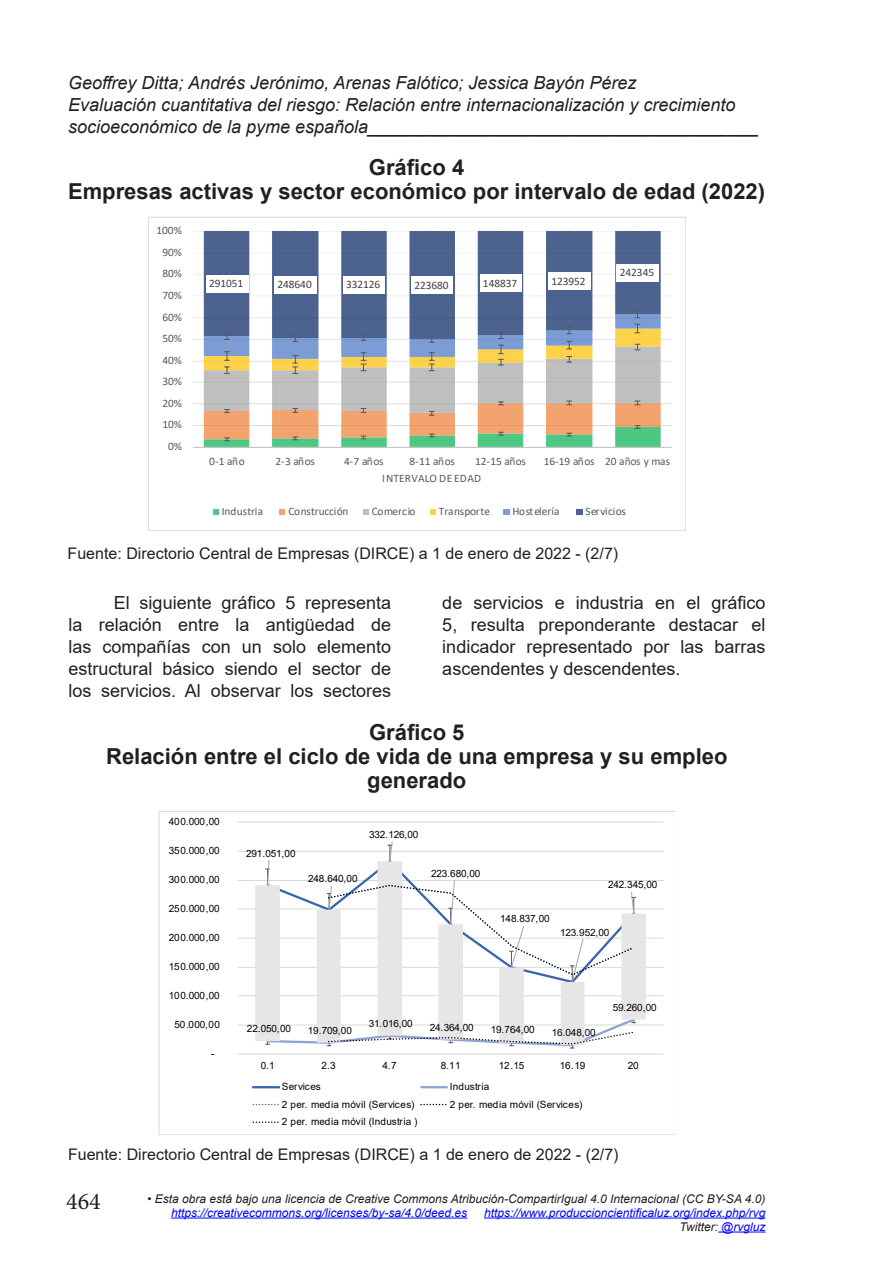
<style>
.page{position:relative;width:879px;height:1276px;background:#fff}
.page>*{position:absolute;margin:0;border:0;box-sizing:border-box;transform-origin:0 0}
.t1{font:24px "Minion Pro";color:#231f20}
.t2{font:700 22px/24px "Arial";color:#231f20;text-align:center}
.t3{font:18px/22px "Arial";color:#231f20;text-align:justify}
.t4{font:italic 18px/21.6px "Arial";color:#231f20}
.t5{font:16px "Arial";color:#231f20}
.t6{font:italic 12px/14px "Arial";color:#00f;text-align:right}
.t7{font:italic 12px "Arial";color:#231f20}
.t8{font:11.4px "Calibri";letter-spacing:-.005em;color:#595959}
.t9{font:11.4px "Calibri";letter-spacing:-.005em;color:#404040}
.t10{font:11.4px "Calibri";letter-spacing:.015em;color:#595959}
.t11{font:10px "Arial";letter-spacing:-.02em;color:#000}
.t12{font:10px "Arial";letter-spacing:.015em;color:#000}
.t13{font:10px "Arial";letter-spacing:.01em;color:#000}
.t14{font:10px "Arial";letter-spacing:.02em;color:#000}
.s1{color:#231f20}
</style>
<div class="page">
<hr style="left:171px;top:1217px;width:296px;height:1px;background:#00f">
<hr style="left:484px;top:1217px;width:281px;height:1px;background:#00f">
<hr style="left:718px;top:1231px;width:47px;height:1px;background:#00f">
<svg style="left:193px;top:231px;width:478px;height:195px"></svg>
<svg style="left:204px;top:231px;width:457px;height:79px;fill:#4c628f"></svg>
<svg style="left:204px;top:310px;width:457px;height:137px"></svg>
<hr style="left:193px;top:447px;width:478px;height:1px;background:#bfbfbf">
<div style="left:206px;top:275px;width:42px;height:17px;background:#fff"></div>
<div style="left:274px;top:276px;width:43px;height:17px;background:#fff"></div>
<div style="left:343px;top:275px;width:42px;height:18px;background:#fff"></div>
<div style="left:411px;top:276px;width:42px;height:17px;background:#fff"></div>
<div style="left:480px;top:275px;width:41px;height:17px;background:#fff"></div>
<div style="left:548px;top:273px;width:42px;height:17px;background:#fff"></div>
<div style="left:616px;top:264px;width:43px;height:17px;background:#fff"></div>
<svg style="left:213px;top:509px;width:6px;height:6px"></svg>
<svg style="left:280px;top:509px;width:5px;height:6px"></svg>
<svg style="left:363px;top:509px;width:6px;height:6px"></svg>
<svg style="left:430px;top:509px;width:6px;height:6px"></svg>
<div style="left:503px;top:509px;width:7px;height:6px;background:#7b9cd5"></div>
<div style="left:576px;top:509px;width:7px;height:6px;background:#4c628f"></div>
<div style="left:148px;top:217px;width:537px;height:313px;border:1px solid #d9d9d9"></div>
<hr style="left:237px;top:1024px;width:427px;height:1px;background:#d9d9d9">
<hr style="left:237px;top:995px;width:427px;height:1px;background:#d9d9d9">
<hr style="left:237px;top:967px;width:427px;height:1px;background:#d9d9d9">
<hr style="left:237px;top:937px;width:427px;height:1px;background:#d9d9d9">
<hr style="left:237px;top:908px;width:427px;height:1px;background:#d9d9d9">
<hr style="left:237px;top:880px;width:427px;height:1px;background:#d9d9d9">
<hr style="left:237px;top:851px;width:427px;height:1px;background:#d9d9d9">
<hr style="left:237px;top:821px;width:427px;height:1px;background:#d9d9d9">
<hr style="left:237px;top:1053px;width:427px;height:1px;background:#d9d9d9">
<svg style="left:255px;top:885px;width:391px;height:156px"></svg>
<svg style="left:265px;top:859px;width:5px;height:43px"></svg>
<svg style="left:327px;top:841px;width:309px;height:157px"></svg>
<svg style="left:265px;top:1016px;width:372px;height:32px"></svg>
<hr style="left:253px;top:1086px;width:26px;height:2px;background:#3b64ad">
<hr style="left:421px;top:1086px;width:26px;height:2px;background:#8fa2d4">
<svg style="left:253px;top:1103px;width:26px;height:2px"></svg>
<svg style="left:421px;top:1103px;width:26px;height:2px"></svg>
<svg style="left:253px;top:1121px;width:26px;height:2px"></svg>
<div style="left:159px;top:811px;width:516px;height:323px;border:1px solid #d9d9d9"></div>
<p class="t4" style="left:68px;top:72px;width:692px">Geoffrey Ditta; Andrés Jerónimo, Arenas Falótico; Jessica Bayón Pérez<br>Evaluación cuantitativa del riesgo: Relación entre internacionalización y crecimiento socioeconómico de la pyme española_______________________________________</p>
<p class="t2" style="left:68px;top:155px;width:698px">Gráfico 4<br>Empresas activas y sector económico por intervalo de edad (2022)</p>
<p class="t8" style="left:157px;top:222px;width:27px">100%</p>
<p class="t8" style="left:162px;top:244px;width:21px">90%</p>
<p class="t8" style="left:162px;top:266px;width:21px">80%</p>
<p class="t8" style="left:162px;top:287px;width:21px">70%</p>
<p class="t8" style="left:162px;top:309px;width:21px">60%</p>
<p class="t8" style="left:162px;top:330px;width:21px">50%</p>
<p class="t8" style="left:162px;top:352px;width:21px">40%</p>
<p class="t8" style="left:162px;top:373px;width:21px">30%</p>
<p class="t8" style="left:162px;top:395px;width:21px">20%</p>
<p class="t8" style="left:162px;top:417px;width:21px">10%</p>
<p class="t8" style="left:168px;top:438px;width:15px">0%</p>
<p class="t9" style="left:209px;top:276px;width:36px">291051</p>
<p class="t9" style="left:277px;top:277px;width:36px">248640</p>
<p class="t9" style="left:346px;top:276px;width:36px">332126</p>
<p class="t9" style="left:414px;top:277px;width:36px">223680</p>
<p class="t9" style="left:483px;top:275px;width:36px">148837</p>
<p class="t9" style="left:551px;top:273px;width:36px">123952</p>
<p class="t9" style="left:620px;top:264px;width:36px">242345</p>
<p class="t8" style="left:209px;top:453px;width:37px">0-1 año</p>
<p class="t8" style="left:275px;top:453px;width:41px">2-3 años</p>
<p class="t8" style="left:344px;top:453px;width:41px">4-7 años</p>
<p class="t8" style="left:410px;top:453px;width:47px">8-11 años</p>
<p class="t8" style="left:475px;top:453px;width:52px">12-15 años</p>
<p class="t8" style="left:544px;top:453px;width:128px">16-19 años 20 años y mas</p>
<p class="t10" style="left:382px;top:471px;width:100px">INTERVALO DE EDAD</p>
<p class="t8" style="left:222px;top:503px;width:43px">Industria</p>
<p class="t8" style="left:288px;top:503px;width:61px">Construcción</p>
<p class="t8" style="left:372px;top:503px;width:45px">Comercio</p>
<p class="t8" style="left:439px;top:503px;width:53px">Transporte</p>
<p class="t8" style="left:512px;top:503px;width:49px">Hostelería</p>
<p class="t8" style="left:585px;top:503px;width:42px">Servicios</p>
<p class="t5" style="left:68px;top:542px;width:552px">Fuente: Directorio Central de Empresas (DIRCE) a 1 de enero de 2022 - (2/7)</p>
<p class="t3" style="left:68px;top:591px;width:324px;text-indent:45px">El siguiente gráfico 5 representa la relación entre la antigüedad de las compañías con un solo elemento estructural básico siendo el sector de los servicios. Al observar los sectores</p>
<p class="t3" style="left:442px;top:591px;width:325px">de servicios e industria en el gráfico 5, resulta preponderante destacar el indicador representado por las barras ascendentes y descendentes.</p>
<p class="t2" style="left:106px;top:720px;width:623px">Gráfico 5<br>Relación entre el ciclo de vida de una empresa y su empleo generado</p>
<p class="t11" style="left:169px;top:815px;width:52px">400.000,00</p>
<p class="t11" style="left:169px;top:844px;width:52px">350.000,00</p>
<p class="t11" style="left:169px;top:873px;width:52px">300.000,00</p>
<p class="t11" style="left:169px;top:902px;width:52px">250.000,00</p>
<p class="t11" style="left:169px;top:931px;width:52px">200.000,00</p>
<p class="t11" style="left:169px;top:960px;width:52px">150.000,00</p>
<p class="t11" style="left:169px;top:988px;width:52px">100.000,00</p>
<p class="t11" style="left:174px;top:1017px;width:47px">50.000,00</p>
<p class="t11" style="left:211px;top:1046px;width:5px">-</p>
<p class="t11" style="left:246px;top:846px;width:51px">291.051,00</p>
<p class="t11" style="left:369px;top:827px;width:51px">332.126,00</p>
<p class="t11" style="left:308px;top:872px;width:51px">248.640,00</p>
<p class="t11" style="left:431px;top:867px;width:51px">223.680,00</p>
<p class="t11" style="left:500px;top:912px;width:51px">148.837,00</p>
<p class="t11" style="left:608px;top:878px;width:51px">242.345,00</p>
<p class="t11" style="left:560px;top:925px;width:51px">123.952,00</p>
<p class="t11" style="left:247px;top:1021px;width:45px">22.050,00</p>
<p class="t11" style="left:308px;top:1023px;width:45px">19.709,00</p>
<p class="t11" style="left:369px;top:1016px;width:45px">31.016,00</p>
<p class="t11" style="left:430px;top:1020px;width:45px">24.364,00</p>
<p class="t11" style="left:491px;top:1023px;width:45px">19.764,00</p>
<p class="t11" style="left:552px;top:1025px;width:45px">16.048,00</p>
<p class="t11" style="left:613px;top:1000px;width:45px">59.260,00</p>
<p class="t11" style="left:261px;top:1059px;width:16px">0.1</p>
<p class="t11" style="left:322px;top:1059px;width:16px">2.3</p>
<p class="t11" style="left:382px;top:1059px;width:16px">4.7</p>
<p class="t11" style="left:441px;top:1059px;width:22px">8.11</p>
<p class="t11" style="left:499px;top:1059px;width:27px">12.15</p>
<p class="t11" style="left:560px;top:1059px;width:27px">16.19</p>
<p class="t11" style="left:628px;top:1059px;width:12px">20</p>
<p class="t13" style="left:282px;top:1079px;width:40px">Services</p>
<p class="t14" style="left:450px;top:1079px;width:41px">Industria</p>
<p class="t12" style="left:282px;top:1097px;width:134px">2 per. media móvil (Services)</p>
<p class="t12" style="left:450px;top:1097px;width:134px">2 per. media móvil (Services)</p>
<p class="t13" style="left:282px;top:1114px;width:137px">2 per. media móvil (Industria )</p>
<p class="t5" style="left:68px;top:1143px;width:552px">Fuente: Directorio Central de Empresas (DIRCE) a 1 de enero de 2022 - (2/7)</p>
<h1 class="t1" style="left:66px;top:1185px;width:36px">464</h1>
<p class="t7" style="left:147px;top:1190px;width:620px">• Esta obra está bajo una licencia de Creative Commons Atribución-CompartirIgual 4.0 Internacional (CC BY-SA 4.0)</p>
<p class="t6" style="left:171px;top:1205px;width:298px">https://creativecommons.org/licenses/by-sa/4.0/deed.es</p>
<p class="t6" style="left:484px;top:1205px;width:283px">https://www.produccioncientificaluz.org/index.php/rvg<br><span class="s1">Twitter:</span> @rvgluz</p>
</div>
